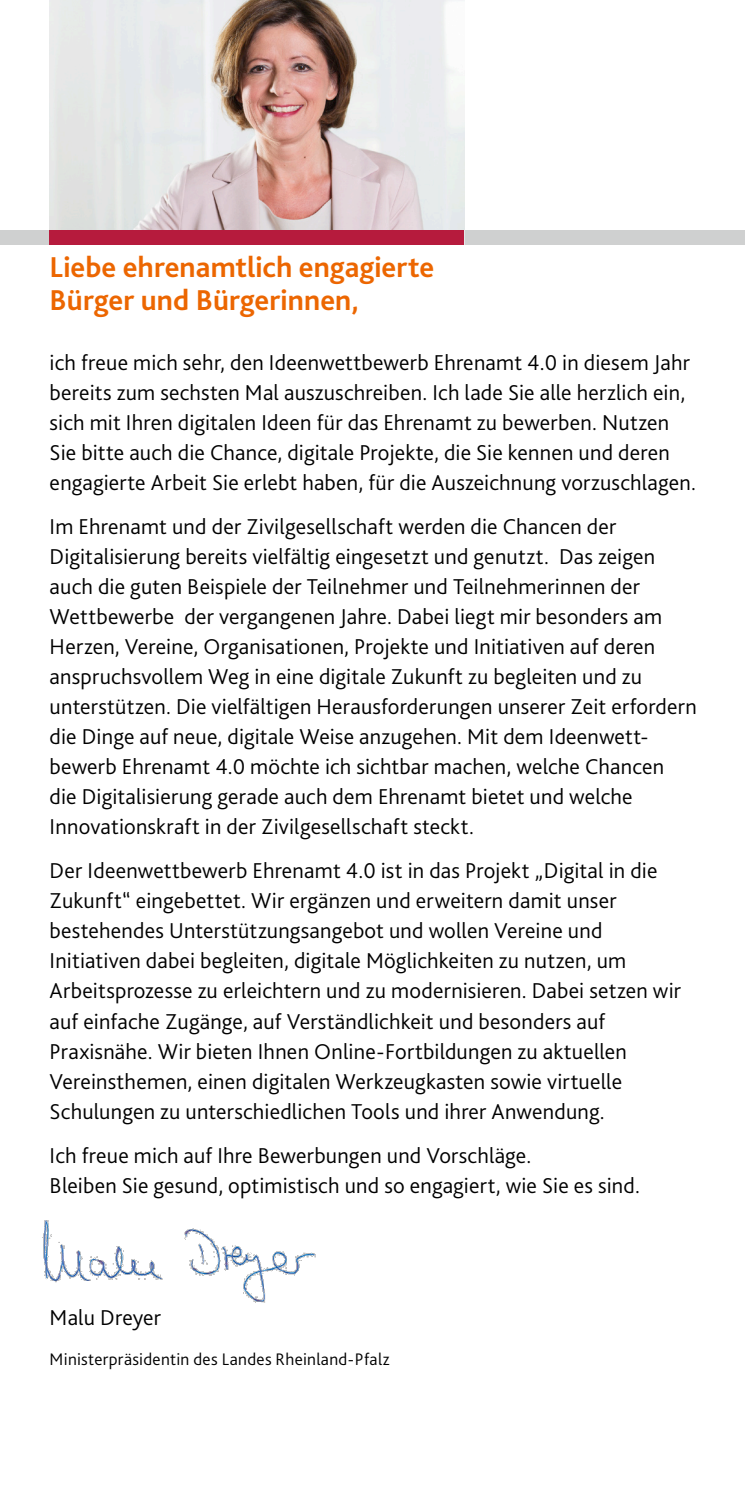
<style>
.page{position:relative;width:745px;height:1489px;background:#fff}
.page>*{position:absolute;margin:0;border:0;box-sizing:border-box;transform-origin:0 0}
._11_Headline_Innen{font:700 30px/32.5px "Bliss 2";color:#ec6601}
._20_Copy{font:300 22.5px/30px "Bliss 2";letter-spacing:.01em;color:#000}
._40_Marginalien{font:300 17.5px "Bliss 2";letter-spacing:.02em;color:#000}
</style>
<div class="page">
<div style="left:0;top:230px;width:744px;height:14px;background:#cfd0d0"></div>
<img style="left:50px;top:0;width:413px;height:245px">
<div style="left:50px;top:230px;width:413px;height:14px;background:#b61b3d"></div>
<img style="left:42px;top:1220px;width:274px;height:83px">
<p class="_11_Headline_Innen" style="left:50px;top:250px;width:386px">Liebe ehrenamtlich engagierte<br>Bürger und Bürgerinnen,</p>
<p class="_20_Copy" style="left:50px;top:347px;width:647px">ich freue mich sehr, den Ideenwettbewerb Ehrenamt 4.0 in diesem Jahr bereits zum sechsten Mal auszuschreiben. Ich lade Sie alle herzlich ein, sich mit Ihren digitalen Ideen für das Ehrenamt zu bewerben. Nutzen Sie bitte auch die Chance, digitale Projekte, die Sie kennen und deren engagierte Arbeit Sie erlebt haben, für die Auszeichnung vorzuschlagen.</p>
<p class="_20_Copy" style="left:50px;top:511px;width:648px">Im Ehrenamt und der Zivilgesellschaft werden die Chancen der Digitalisierung bereits vielfältig eingesetzt und genutzt. Das zeigen auch die guten Beispiele der Teilnehmer und Teilnehmerinnen der Wettbewerbe der vergangenen Jahre. Dabei liegt mir besonders am Herzen, Vereine, Organisationen, Projekte und Initiativen auf deren anspruchsvollem Weg in eine digitale Zukunft zu begleiten und zu unterstützen. Die vielfältigen Herausforderungen unserer Zeit erfordern die Dinge auf neue, digitale Weise anzugehen. Mit dem Ideenwett&shy;bewerb Ehrenamt 4.0 möchte ich sichtbar machen, welche Chancen<br>die Digitalisierung gerade auch dem Ehrenamt bietet und welche Innovationskraft in der Zivilgesellschaft steckt.</p>
<p class="_20_Copy" style="left:50px;top:855px;width:632px">Der Ideenwettbewerb Ehrenamt 4.0 ist in das Projekt „Digital in die Zukunft“ eingebettet. Wir ergänzen und erweitern damit unser bestehendes Unterstützungsangebot und wollen Vereine und Initiativen dabei begleiten, digitale Möglichkeiten zu nutzen, um Arbeitsprozesse zu erleichtern und zu modernisieren. Dabei setzen wir auf einfache Zugänge, auf Verständlichkeit und besonders auf Praxisnähe. Wir bieten Ihnen Online-Fortbildungen zu aktuellen Vereinsthemen, einen digitalen Werkzeugkasten sowie virtuelle Schulungen zu unterschiedlichen Tools und ihrer Anwendung.</p>
<p class="_20_Copy" style="left:50px;top:1139px;width:591px">Ich freue mich auf Ihre Bewerbungen und Vorschläge.<br>Bleiben Sie gesund, optimistisch und so engagiert, wie Sie es sind.</p>
<p class="_20_Copy" style="left:50px;top:1302px;width:113px">Malu Dreyer</p>
<p class="_40_Marginalien" style="left:50px;top:1347px;width:341px">Ministerpräsidentin des Landes Rheinland-Pfalz</p>
</div>
